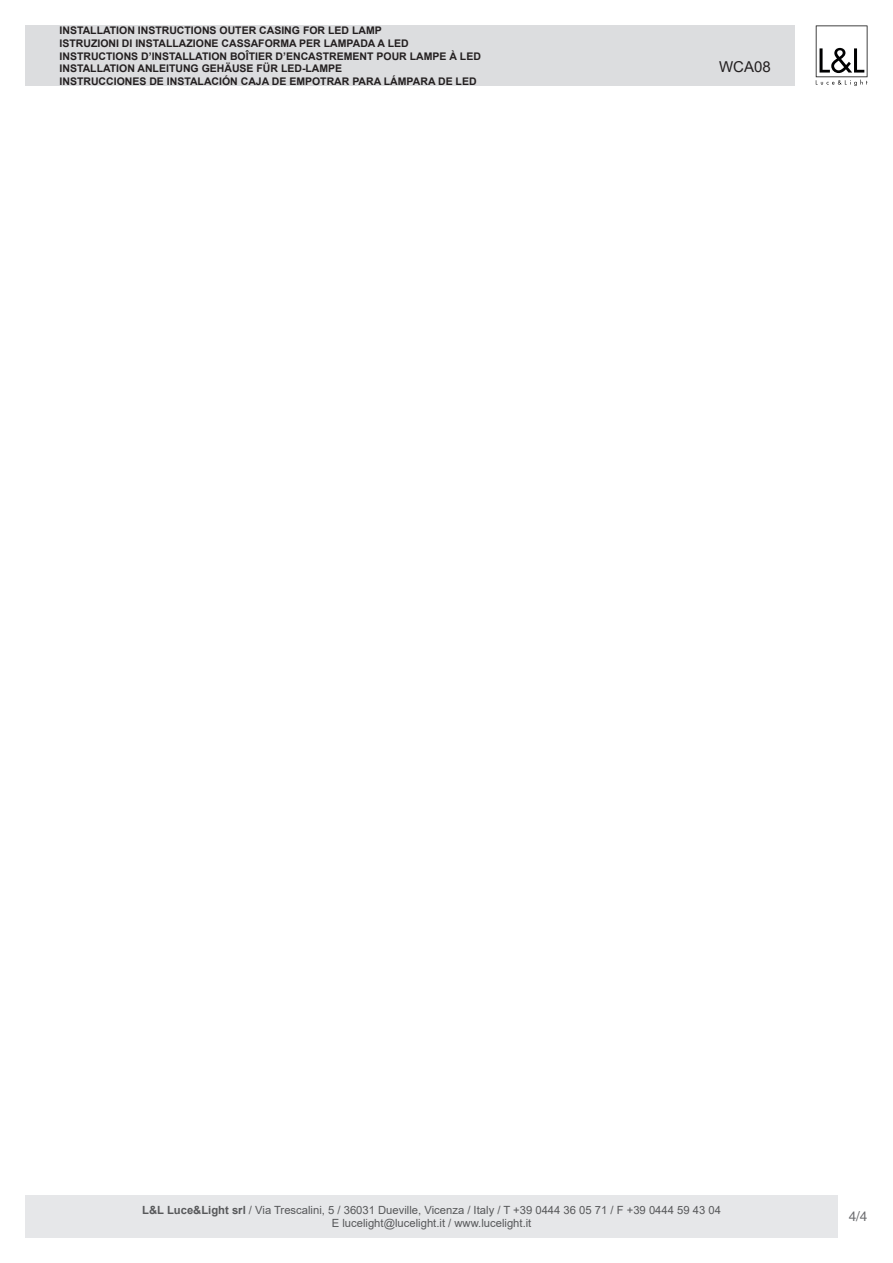
<style>
.page{position:relative;width:893px;height:1263px;background:#fff}
.page>*{position:absolute;margin:0;border:0;box-sizing:border-box;transform-origin:0 0}
.t1{font:15px "Arial";color:#231f20}
.t2{font:13.5px "Helvetica LT Std";color:#6c6d70}
.t3{font:11.25px/12.8px "Arial";color:#57585a;text-align:center}
.t4{font:700 10.5px "Arial";color:#231f20}
.s1{font-weight:700}
</style>
<div class="page">
<div style="left:26px;top:1195px;width:812px;height:42px;background:#e6e7e9"></div>
<div style="left:26px;top:26px;width:769px;height:60px;background:#dcdddf"></div>
<svg style="left:816px;top:26px;width:51px;height:60px"></svg>
<p class="t4" style="left:60px;top:23px;width:324px">INSTALLATION INSTRUCTIONS OUTER CASING FOR LED LAMP</p>
<p class="t4" style="left:60px;top:36px;width:351px">ISTRUZIONI DI INSTALLAZIONE CASSAFORMA PER LAMPADA A LED</p>
<p class="t4" style="left:60px;top:49px;width:423px">INSTRUCTIONS D’INSTALLATION BOÎTIER D’ENCASTREMENT POUR LAMPE À LED</p>
<p class="t4" style="left:60px;top:61px;width:284px">INSTALLATION ANLEITUNG GEHÄUSE FÜR LED-LAMPE</p>
<p class="t4" style="left:60px;top:74px;width:419px">INSTRUCCIONES DE INSTALACIÓN CAJA DE EMPOTRAR PARA LÁMPARA DE LED</p>
<p class="t1" style="left:719px;top:56px;width:53px">WCA08</p>
<p class="t3" style="left:142px;top:1203px;width:580px"><span class="s1">L&amp;L Luce&amp;Light srl</span> / Via Trescalini, 5 / 36031 Dueville, Vicenza / Italy / T +39 0444 36 05 71 / F +39 0444 59 43 04<br>E lucelight@lucelight.it / www.lucelight.it</p>
<p class="t2" style="left:849px;top:1208px;width:20px">4/4</p>
</div>
